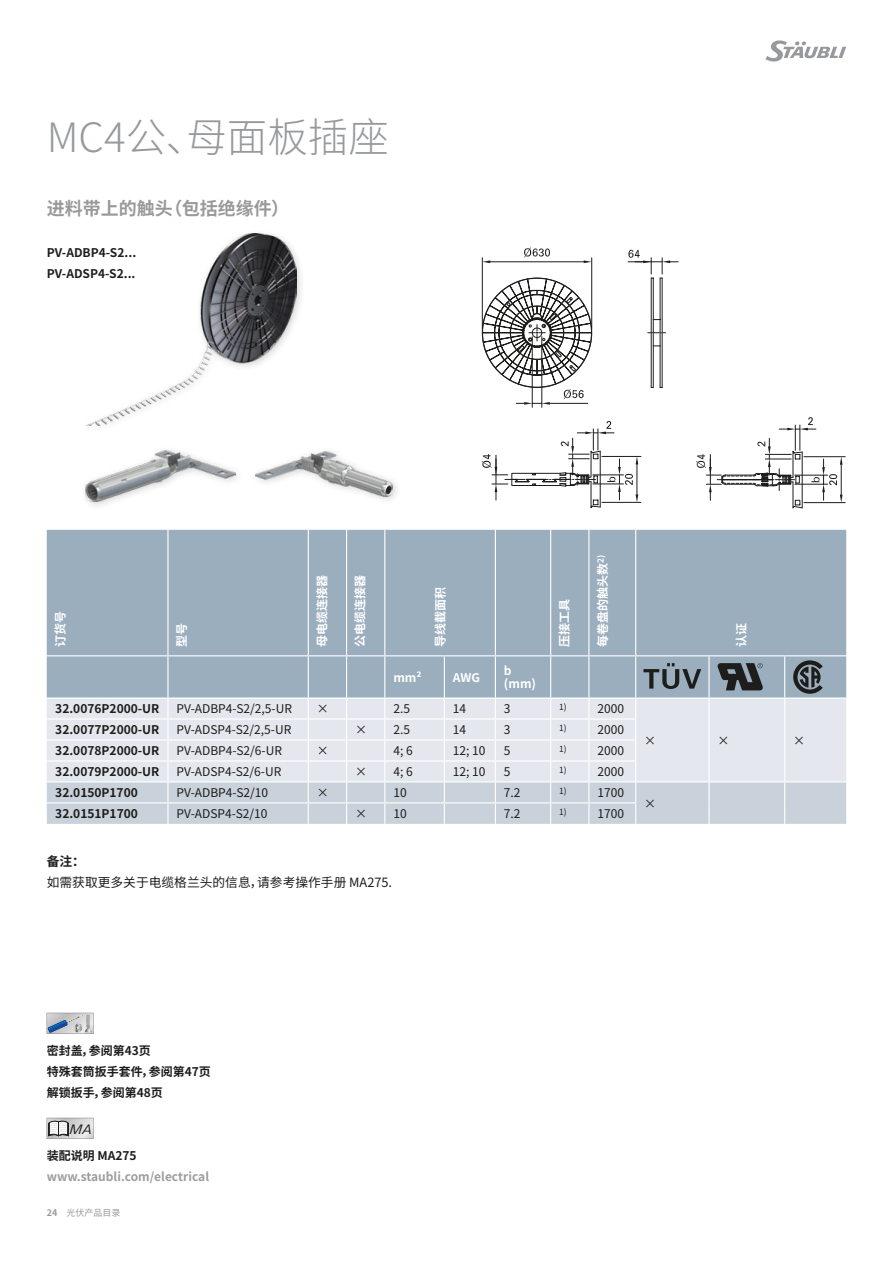
<style>
.page{position:relative;width:893px;height:1263px;background:#fff}
.page>*{position:absolute;margin:0;border:0;box-sizing:border-box;transform-origin:0 0}
.Headline_Innen_CN{font:300 40.5px "Noto Sans CJ Ksc";color:#979a9c}
.Subheadline_Slogan_C{font:700 18px "Noto Sans CJ Ksc";color:#979a9c}
.t1{font:italic 13.2px "Linotype Univers 431";color:#1d1d1b}
.Fließtext_Innen_CN{font:12.75px "Noto Sans CJ Ksc";color:#1d1d1b}
.Fließtext_Innen_CN-2{font:700 12.75px "Noto Sans CJ Ksc";color:#1d1d1b}
.Table_Body_CN{font:12px "Noto Sans CJ Ksc";color:#1d1d1b}
.Bestell-Nr_neutral{font:700 12px "Noto Sans CJ Ksc";color:#1d1d1b}
.Table_Body_neutral{font:12px "Noto Sans CJ Kjp";color:#1d1d1b}
.Table_Header_blue_CN{font:700 12px/13.5px "Noto Sans CJ Ksc";color:#fff}
.Montageanleitung_CN{font:700 12px/21px "Noto Sans CJ Ksc";color:#1d1d1b}
.Montageanleitung_CN-2{font:700 12px/21px "Noto Sans CJ Ksc";color:#9d9d9c}
.Bildunterschrift_inn{font:700 12px "Noto Sans CJ Ksc";color:#1d1d1b}
.Bestell-Nr_neutral-2{font:700 12px "Noto Sans CJ Kjp";color:#1d1d1b}
.Bildunterschrift_inn-2{font:700 12px "Helvetica Neue LTW1 G";color:#1d1d1b}
.t2{font:9px "Noto Sans CJ Ksc";color:#979a9c}
.Table_Body_CN-2{font:8.4px "Noto Sans CJ Ksc";color:#1d1d1b}
.s1{color:#1d1d1b}
.s2{font-weight:700}
</style>
<div class="page">
<svg style="left:765px;top:40px;width:81px;height:22px"></svg>
<img style="left:85px;top:450px;width:151px;height:51px">
<img style="left:255px;top:451px;width:137px;height:45px">
<hr style="left:660px;top:346px;width:1px;height:41px;background:#1d1d1b">
<hr style="left:660px;top:278px;width:1px;height:42px;background:#1d1d1b">
<hr style="left:662px;top:278px;width:1px;height:109px;background:#1d1d1b">
<hr style="left:653px;top:278px;width:1px;height:42px;background:#1d1d1b">
<hr style="left:653px;top:346px;width:1px;height:41px;background:#1d1d1b">
<hr style="left:651px;top:278px;width:1px;height:109px;background:#1d1d1b">
<svg style="left:648px;top:319px;width:18px;height:28px"></svg>
<hr style="left:532px;top:337px;width:1px;height:70px;background:#1d1d1b">
<hr style="left:542px;top:337px;width:1px;height:70px;background:#1d1d1b">
<svg style="left:482px;top:247px;width:110px;height:158px"></svg>
<svg style="left:628px;top:250px;width:50px;height:29px"></svg>
<hr style="left:804px;top:502px;width:41px;height:1px;background:#1d1d1b">
<hr style="left:804px;top:456px;width:41px;height:1px;background:#1d1d1b">
<svg style="left:696px;top:417px;width:146px;height:91px"></svg>
<hr style="left:602px;top:456px;width:39px;height:1px;background:#1d1d1b">
<hr style="left:602px;top:502px;width:39px;height:1px;background:#1d1d1b">
<svg style="left:482px;top:421px;width:156px;height:87px"></svg>
<img style="left:87px;top:234px;width:209px;height:191px">
<div style="left:47px;top:530px;width:799px;height:167px;background:#9baebe"></div>
<hr style="left:167px;top:530px;width:2px;height:125px;background:#fff">
<hr style="left:308px;top:530px;width:1px;height:125px;background:#fff">
<hr style="left:346px;top:530px;width:1px;height:125px;background:#fff">
<hr style="left:384px;top:530px;width:1px;height:125px;background:#fff">
<hr style="left:495px;top:530px;width:1px;height:125px;background:#fff">
<hr style="left:550px;top:530px;width:1px;height:125px;background:#fff">
<hr style="left:588px;top:530px;width:1px;height:125px;background:#fff">
<hr style="left:635px;top:530px;width:1px;height:125px;background:#fff">
<hr style="left:167px;top:656px;width:2px;height:41px;background:#fff">
<hr style="left:308px;top:656px;width:1px;height:41px;background:#fff">
<hr style="left:346px;top:656px;width:1px;height:41px;background:#fff">
<hr style="left:384px;top:656px;width:1px;height:41px;background:#fff">
<hr style="left:444px;top:656px;width:1px;height:41px;background:#fff">
<hr style="left:495px;top:656px;width:1px;height:41px;background:#fff">
<hr style="left:550px;top:656px;width:1px;height:41px;background:#fff">
<hr style="left:588px;top:656px;width:1px;height:41px;background:#fff">
<hr style="left:635px;top:656px;width:1px;height:41px;background:#fff">
<hr style="left:708px;top:656px;width:2px;height:41px;background:#fff">
<hr style="left:784px;top:656px;width:1px;height:41px;background:#fff">
<svg style="left:47px;top:699px;width:799px;height:125px;background:#dce2e8"></svg>
<hr style="left:47px;top:655px;width:121px;height:1px;background:#fff">
<hr style="left:168px;top:655px;width:140px;height:1px;background:#fff">
<hr style="left:308px;top:655px;width:39px;height:1px;background:#fff">
<hr style="left:347px;top:655px;width:38px;height:1px;background:#fff">
<hr style="left:385px;top:655px;width:59px;height:1px;background:#fff">
<hr style="left:444px;top:655px;width:51px;height:1px;background:#fff">
<hr style="left:495px;top:655px;width:56px;height:1px;background:#fff">
<hr style="left:551px;top:655px;width:38px;height:1px;background:#fff">
<hr style="left:589px;top:655px;width:47px;height:1px;background:#fff">
<hr style="left:636px;top:655px;width:73px;height:1px;background:#fff">
<hr style="left:709px;top:655px;width:76px;height:1px;background:#fff">
<hr style="left:785px;top:655px;width:61px;height:1px;background:#fff">
<svg style="left:643px;top:663px;width:58px;height:26px;background:#74818b"></svg>
<svg style="left:717px;top:663px;width:46px;height:27px"></svg>
<svg style="left:793px;top:660px;width:30px;height:33px"></svg>
<svg style="left:47px;top:1013px;width:47px;height:21px"></svg>
<svg style="left:47px;top:1118px;width:47px;height:21px"></svg>
<div style="left:47px;top:239px;width:115px;height:42px;background:#fff"></div>
<p class="Headline_Innen_CN" style="left:47px;top:114px;width:344px">MC4公、母面板插座</p>
<p class="Subheadline_Slogan_C" style="left:47px;top:198px;width:244px">进料带上的触头（包括绝缘件）</p>
<p class="Bildunterschrift_inn" style="left:47px;top:246px;width:91px">PV-ADBP4-S2...</p>
<p class="Bildunterschrift_inn" style="left:47px;top:267px;width:90px">PV-ADSP4-S2...</p>
<p class="Bildunterschrift_inn-2" style="left:84px;top:245px;width:51px">BP4-S2..</p>
<p class="Bildunterschrift_inn-2" style="left:84px;top:266px;width:50px">SP4-S2..</p>
<p class="Table_Header_blue_CN" style="left:54px;top:647px;width:37px;rotate:-90deg">订货号</p>
<p class="Table_Header_blue_CN" style="left:175px;top:647px;width:25px;rotate:-90deg">型号</p>
<p class="Table_Header_blue_CN" style="left:315px;top:647px;width:73px;rotate:-90deg">母电缆连接器</p>
<p class="Table_Header_blue_CN" style="left:354px;top:647px;width:73px;rotate:-90deg">公电缆连接器</p>
<p class="Table_Header_blue_CN" style="left:434px;top:647px;width:61px;rotate:-90deg">导线截面积</p>
<p class="Table_Header_blue_CN" style="left:393px;top:671px;width:30px">mm²</p>
<p class="Table_Header_blue_CN" style="left:453px;top:671px;width:29px">AWG</p>
<p class="Table_Header_blue_CN" style="left:504px;top:664px;width:34px">b (mm)</p>
<p class="Table_Header_blue_CN" style="left:558px;top:647px;width:49px;rotate:-90deg">压接工具</p>
<p class="Table_Header_blue_CN" style="left:596px;top:647px;width:94px;rotate:-90deg">每卷盘的触头数<sup>2)</sup></p>
<p class="Bestell-Nr_neutral" style="left:55px;top:702px;width:106px">32.0076P2000-UR</p>
<p class="Table_Body_CN" style="left:176px;top:702px;width:117px">PV-ADBP4-S2/2,5-UR</p>
<p class="Table_Body_CN" style="left:317px;top:702px;width:13px">×</p>
<p class="Table_Body_CN" style="left:393px;top:702px;width:18px">2.5</p>
<p class="Table_Body_CN" style="left:453px;top:702px;width:15px">14</p>
<p class="Table_Body_CN" style="left:504px;top:702px;width:8px">3</p>
<p class="Table_Body_CN-2" style="left:559px;top:702px;width:9px">1)</p>
<p class="Table_Body_CN" style="left:597px;top:702px;width:28px">2000</p>
<p class="Bestell-Nr_neutral" style="left:55px;top:723px;width:106px">32.0077P2000-UR</p>
<p class="Table_Body_CN" style="left:176px;top:723px;width:116px">PV-ADSP4-S2/2,5-UR</p>
<p class="Table_Body_CN" style="left:355px;top:723px;width:13px">×</p>
<p class="Table_Body_CN" style="left:393px;top:723px;width:18px">2.5</p>
<p class="Table_Body_CN" style="left:453px;top:723px;width:15px">14</p>
<p class="Table_Body_CN" style="left:504px;top:723px;width:8px">3</p>
<p class="Table_Body_CN-2" style="left:559px;top:723px;width:9px">1)</p>
<p class="Table_Body_CN" style="left:597px;top:723px;width:28px">2000</p>
<p class="Bestell-Nr_neutral" style="left:55px;top:744px;width:106px">32.0078P2000-UR</p>
<p class="Table_Body_CN" style="left:176px;top:744px;width:107px">PV-ADBP4-S2/6-UR</p>
<p class="Table_Body_CN" style="left:317px;top:744px;width:13px">×</p>
<p class="Table_Body_CN" style="left:393px;top:744px;width:21px">4; 6</p>
<p class="Table_Body_CN" style="left:453px;top:744px;width:34px">12; 10</p>
<p class="Table_Body_CN" style="left:504px;top:744px;width:8px">5</p>
<p class="Table_Body_CN-2" style="left:559px;top:744px;width:9px">1)</p>
<p class="Table_Body_CN" style="left:597px;top:744px;width:28px">2000</p>
<p class="Bestell-Nr_neutral" style="left:55px;top:765px;width:106px">32.0079P2000-UR</p>
<p class="Table_Body_CN" style="left:176px;top:765px;width:106px">PV-ADSP4-S2/6-UR</p>
<p class="Table_Body_CN" style="left:355px;top:765px;width:13px">×</p>
<p class="Table_Body_CN" style="left:393px;top:765px;width:21px">4; 6</p>
<p class="Table_Body_CN" style="left:453px;top:765px;width:34px">12; 10</p>
<p class="Table_Body_CN" style="left:504px;top:765px;width:8px">5</p>
<p class="Table_Body_CN-2" style="left:559px;top:765px;width:9px">1)</p>
<p class="Table_Body_CN" style="left:597px;top:765px;width:28px">2000</p>
<p class="Bestell-Nr_neutral-2" style="left:55px;top:786px;width:84px">32.0150P1700</p>
<p class="Table_Body_neutral" style="left:176px;top:786px;width:93px">PV-ADBP4-S2/10</p>
<p class="Table_Body_neutral" style="left:317px;top:786px;width:13px">×</p>
<p class="Table_Body_neutral" style="left:393px;top:786px;width:15px">10</p>
<p class="Table_Body_neutral" style="left:504px;top:786px;width:18px">7.2</p>
<p class="Table_Body_CN-2" style="left:559px;top:786px;width:9px">1)</p>
<p class="Table_Body_neutral" style="left:597px;top:786px;width:28px">1700</p>
<p class="Bestell-Nr_neutral-2" style="left:55px;top:807px;width:84px">32.0151P1700</p>
<p class="Table_Body_neutral" style="left:176px;top:807px;width:93px">PV-ADSP4-S2/10</p>
<p class="Table_Body_neutral" style="left:355px;top:807px;width:13px">×</p>
<p class="Table_Body_neutral" style="left:393px;top:807px;width:15px">10</p>
<p class="Table_Body_neutral" style="left:504px;top:807px;width:18px">7.2</p>
<p class="Table_Body_CN-2" style="left:559px;top:807px;width:9px">1)</p>
<p class="Table_Body_neutral" style="left:597px;top:807px;width:28px">1700</p>
<p class="Fließtext_Innen_CN-2" style="left:47px;top:854px;width:40px">备注：</p>
<p class="Fließtext_Innen_CN" style="left:47px;top:875px;width:347px">如需获取更多关于电缆格兰头的信息，请参考操作手册 MA275.</p>
<p class="Table_Header_blue_CN" style="left:735px;top:647px;width:25px;rotate:-90deg">认证</p>
<p class="Table_Body_CN" style="left:644px;top:734px;width:13px">×</p>
<p class="Table_Body_CN" style="left:717px;top:734px;width:13px">×</p>
<p class="Table_Body_CN" style="left:793px;top:734px;width:13px">×</p>
<p class="Table_Body_neutral" style="left:644px;top:797px;width:13px">×</p>
<p class="Montageanleitung_CN" style="left:47px;top:1040px;width:106px">密封盖，参阅第43页</p>
<p class="Montageanleitung_CN" style="left:47px;top:1061px;width:166px">特殊套筒扳手套件，参阅第47页解锁扳手，参阅第48页</p>
<p class="t1" style="left:70px;top:1122px;width:24px">MA</p>
<p class="Montageanleitung_CN-2" style="left:47px;top:1145px;width:164px"><span class="s1">装配说明 MA275 </span>www.staubli.com/electrical</p>
<p class="t2" style="left:47px;top:1208px;width:75px"><span class="s2">24</span> 光伏产品目录</p>
</div>
